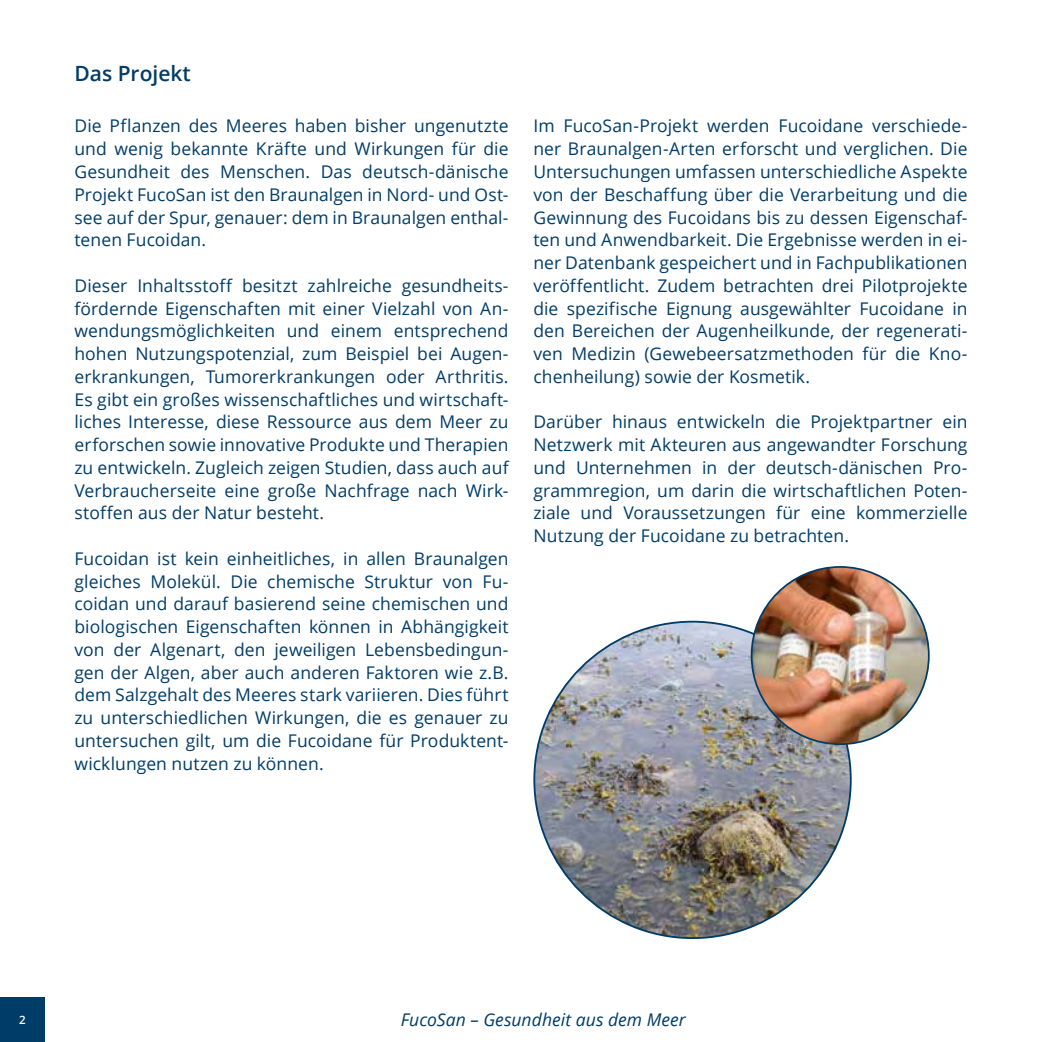
<style>
.page{position:relative;width:1042px;height:1042px;background:#fff}
.page>*{position:absolute;margin:0;border:0;box-sizing:border-box;transform-origin:0 0}
.t1{font:600 21px "Open Sans";color:#003c68}
.t2{font:17.5px/22.8px "Open Sans";letter-spacing:.005em;color:#003c68;text-align:justify}
.t3{font:italic 17.5px "Open Sans";letter-spacing:.005em;color:#003c68}
.t4{font:600 11.55px "Open Sans";color:#fff}
</style>
<div class="page">
<div style="left:0;top:997px;width:45px;height:45px;background:#003c68"></div>
<img style="left:534px;top:622px;width:317px;height:316px;border-radius:158px">
<img style="left:751px;top:567px;width:178px;height:177px;border-radius:89px">
<p class="t1" style="left:74px;top:59px;width:118px">Das Projekt</p>
<p class="t2" style="left:74px;top:114px;width:436px">Die Pflanzen des Meeres haben bisher ungenutzte und wenig bekannte Kräfte und Wirkungen für die Gesundheit des Menschen. Das deutsch-dänische Projekt FucoSan ist den Braunalgen in Nord- und Ost&shy;see auf der Spur, genauer: dem in Braunalgen enthal&shy;tenen Fucoidan.</p>
<p class="t2" style="left:74px;top:274px;width:436px">Dieser Inhaltsstoff besitzt zahlreiche gesundheits&shy;fördernde Eigenschaften mit einer Vielzahl von An&shy;wendungsmöglichkeiten und einem entsprechend hohen Nutzungspotenzial, zum Beispiel bei Augen&shy;erkrankungen, Tumorerkrankungen oder Arthritis.<br>Es gibt ein großes wissenschaftliches und wirtschaft&shy;liches Interesse, diese Ressource aus dem Meer zu erforschen sowie innovative Produkte und Therapien zu entwickeln. Zugleich zeigen Studien, dass auch auf Verbraucherseite eine große Nachfrage nach Wirk&shy;stoffen aus der Natur besteht.</p>
<p class="t2" style="left:74px;top:547px;width:436px">Fucoidan ist kein einheitliches, in allen Braunalgen gleiches Molekül. Die chemische Struktur von Fu&shy;coidan und darauf basierend seine chemischen und biologischen Eigenschaften können in Abhängigkeit von der Algenart, den jeweiligen Lebensbedingun&shy;gen der Algen, aber auch anderen Faktoren wie z.B. dem Salzgehalt des Meeres stark variieren. Dies führt zu unterschiedlichen Wirkungen, die es genauer zu untersuchen gilt, um die Fucoidane für Produktent&shy;wicklungen nutzen zu können.</p>
<p class="t2" style="left:533px;top:114px;width:436px">Im FucoSan-Projekt werden Fucoidane verschiede&shy;ner Braunalgen-Arten erforscht und verglichen. Die Untersuchungen umfassen unterschiedliche Aspekte von der Beschaffung über die Verarbeitung und die Gewinnung des Fucoidans bis zu dessen Eigenschaf&shy;ten und Anwendbarkeit. Die Ergebnisse werden in ei&shy;ner Datenbank gespeichert und in Fachpublikationen veröffentlicht. Zudem betrachten drei Pilotprojekte die spezifische Eignung ausgewählter Fucoidane in den Bereichen der Augenheilkunde, der regenerati&shy;ven Medizin (Gewebeersatzmethoden für die Kno&shy;chenheilung) sowie der Kosmetik.</p>
<p class="t2" style="left:533px;top:410px;width:436px">Darüber hinaus entwickeln die Projektpartner ein Netzwerk mit Akteuren aus angewandter Forschung und Unternehmen in der deutsch-dänischen Pro&shy;grammregion, um darin die wirtschaftlichen Poten&shy;ziale und Voraussetzungen für eine kommerzielle Nutzung der Fucoidane zu betrachten.</p>
<p class="t4" style="left:19px;top:1012px;width:8px">2</p>
<p class="t3" style="left:401px;top:1008px;width:286px">FucoSan – Gesundheit aus dem Meer</p>
</div>
